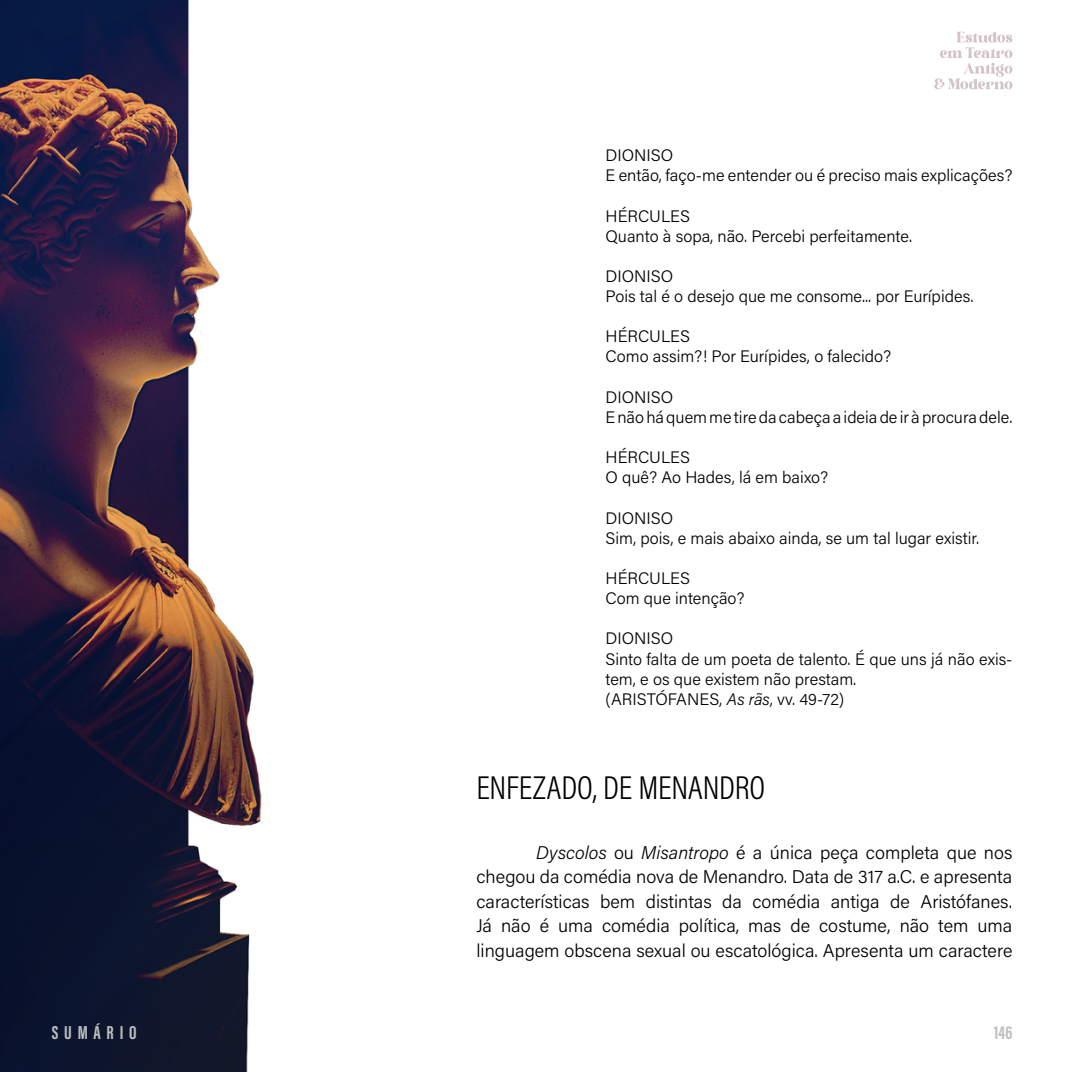
<style>
.page{position:relative;width:1072px;height:1072px;background:#fff}
.page>*{position:absolute;margin:0;border:0;box-sizing:border-box;transform-origin:0 0}
.t1{font:300 33.25px "Acumin Pro Cond";letter-spacing:-.005em;color:#000}
.t2{font:700 19.25px "Acumin Pro Extra Cond";letter-spacing:.3em;color:#bcbec0}
.t3{font:300 18.38px/24.5px "Acumin Pro";color:#000;text-align:justify}
.t4{font:300 16.62px/20.1px "Acumin Pro";color:#000}
.s1{font-style:italic}
</style>
<div class="page">
<img style="left:0;top:0;width:262px;height:1071px">
<svg style="left:934px;top:32px;width:78px;height:57px"></svg>
<p class="t4" style="left:605px;top:145px;width:408px">DIONISO<br>E então, faço-me entender ou é preciso mais explicações?</p>
<p class="t4" style="left:605px;top:205px;width:308px">HÉRCULES<br>Quanto à sopa, não. Percebi perfeitamente.</p>
<p class="t4" style="left:605px;top:265px;width:369px">DIONISO<br>Pois tal é o desejo que me consome... por Eurípides.</p>
<p class="t4" style="left:605px;top:326px;width:287px">HÉRCULES<br>Como assim?! Por Eurípides, o falecido?</p>
<p class="t4" style="left:605px;top:386px;width:408px">DIONISO<br>E não há quem me tire da cabeça a ideia de ir à procura dele.</p>
<p class="t4" style="left:605px;top:446px;width:224px">HÉRCULES<br>O quê? Ao Hades, lá em baixo?</p>
<p class="t4" style="left:605px;top:507px;width:375px">DIONISO<br>Sim, pois, e mais abaixo ainda, se um tal lugar existir.</p>
<p class="t4" style="left:605px;top:567px;width:141px">HÉRCULES<br>Com que intenção?</p>
<p class="t4" style="left:605px;top:628px;width:408px">DIONISO<br>Sinto falta de um poeta de talento. É que uns já não exis&shy;tem, e os que existem não prestam.<br>(ARISTÓFANES, <span class="s1">As rãs</span>, vv. 49-72)</p>
<h1 class="t1" style="left:476px;top:766px;width:290px">ENFEZADO, DE MENANDRO</h1>
<p class="t3" style="left:476px;top:839px;width:537px;text-indent:60px"><span class="s1">Dyscolos</span> ou <span class="s1">Misantropo</span> é a única peça completa que nos chegou da comédia nova de Menandro. Data de 317 a.C. e apresenta características bem distintas da comédia antiga de Aristófanes.<br>Já não é uma comédia política, mas de costume, não tem uma linguagem obscena sexual ou escatológica. Apresenta um caractere</p>
<p class="t2" style="left:52px;top:1020px;width:86px">SUMÁRIO</p>
<p class="t2" style="left:994px;top:1020px;width:20px">146</p>
</div>
